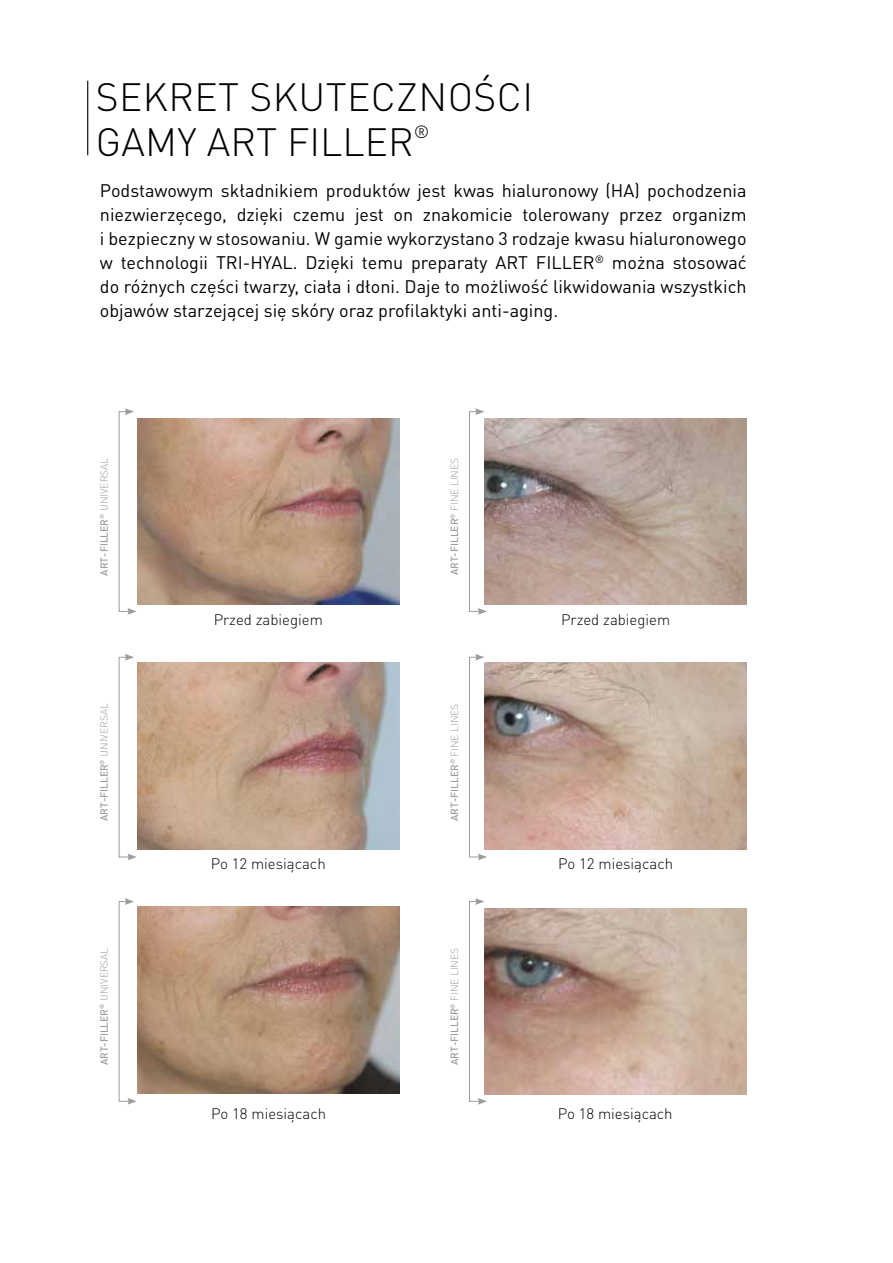
<style>
.page{position:relative;width:893px;height:1263px;background:#fff}
.page>*{position:absolute;margin:0;border:0;box-sizing:border-box;transform-origin:0 0}
.t1{font:300 39px/45px "DIN Pro";letter-spacing:.01em;color:#000}
.t2{font:18px/24px "DIN Pro";color:#000;text-align:justify}
.t3{font:300 17.55px "DIN Pro";color:#000}
.t4{font:300 15px "DIN Pro";color:#000}
.t5{font:500 10.2px "DIN Pro";color:#9d9d9c}
.s1{font-weight:300}
</style>
<div class="page">
<img style="left:137px;top:418px;width:262px;height:187px">
<svg style="left:118px;top:408px;width:19px;height:207px"></svg>
<img style="left:137px;top:663px;width:262px;height:186px">
<svg style="left:118px;top:654px;width:19px;height:206px"></svg>
<img style="left:137px;top:907px;width:262px;height:186px">
<svg style="left:118px;top:898px;width:19px;height:207px"></svg>
<img style="left:487px;top:418px;width:260px;height:187px">
<svg style="left:469px;top:408px;width:18px;height:207px"></svg>
<img style="left:487px;top:663px;width:260px;height:186px">
<svg style="left:469px;top:654px;width:18px;height:206px"></svg>
<img style="left:487px;top:908px;width:260px;height:186px">
<svg style="left:469px;top:898px;width:18px;height:207px"></svg>
<hr style="left:87px;top:81px;width:1px;height:74px;background:#000">
<h1 class="t1" style="left:96px;top:72px;width:438px">SEKRET SKUTECZNOŚCI<br>GAMY ART FILLER</h1>
<p class="t3" style="left:414px;top:120px;width:17px">®</p>
<p class="t2" style="left:100px;top:178px;width:648px">Podstawowym składnikiem produktów jest kwas hialuronowy (HA) pochodzenia niezwierzęcego, dzięki czemu jest on znakomicie tolerowany przez organizm i bezpieczny w stosowaniu. W gamie wykorzystano 3 rodzaje kwasu hialuronowego w technologii TRI-HYAL. Dzięki temu preparaty ART FILLER<sup>®</sup> można stosować do różnych części twarzy, ciała i dłoni. Daje to możliwość likwidowania wszystkich objawów starzejącej się skóry oraz profilaktyki anti-aging.</p>
<p class="t5" style="left:97px;top:575px;width:119px;rotate:-90deg">ART-FILLER<sup>®</sup> <span class="s1">UNIVERSAL</span></p>
<p class="t5" style="left:97px;top:821px;width:119px;rotate:-90deg">ART-FILLER<sup>®</sup> <span class="s1">UNIVERSAL</span></p>
<p class="t5" style="left:97px;top:1065px;width:119px;rotate:-90deg">ART-FILLER<sup>®</sup> <span class="s1">UNIVERSAL</span></p>
<p class="t4" style="left:214px;top:609px;width:111px">Przed zabiegiem</p>
<p class="t4" style="left:211px;top:853px;width:116px">Po 12 miesiącach</p>
<p class="t4" style="left:211px;top:1103px;width:116px">Po 18 miesiącach</p>
<p class="t5" style="left:447px;top:575px;width:119px;rotate:-90deg">ART-FILLER<sup>®</sup> <span class="s1">FINE LINES</span></p>
<p class="t5" style="left:447px;top:821px;width:119px;rotate:-90deg">ART-FILLER<sup>®</sup> <span class="s1">FINE LINES</span></p>
<p class="t5" style="left:447px;top:1065px;width:119px;rotate:-90deg">ART-FILLER<sup>®</sup> <span class="s1">FINE LINES</span></p>
<p class="t4" style="left:561px;top:609px;width:111px">Przed zabiegiem</p>
<p class="t4" style="left:558px;top:853px;width:116px">Po 12 miesiącach</p>
<p class="t4" style="left:558px;top:1103px;width:116px">Po 18 miesiącach</p>
</div>
